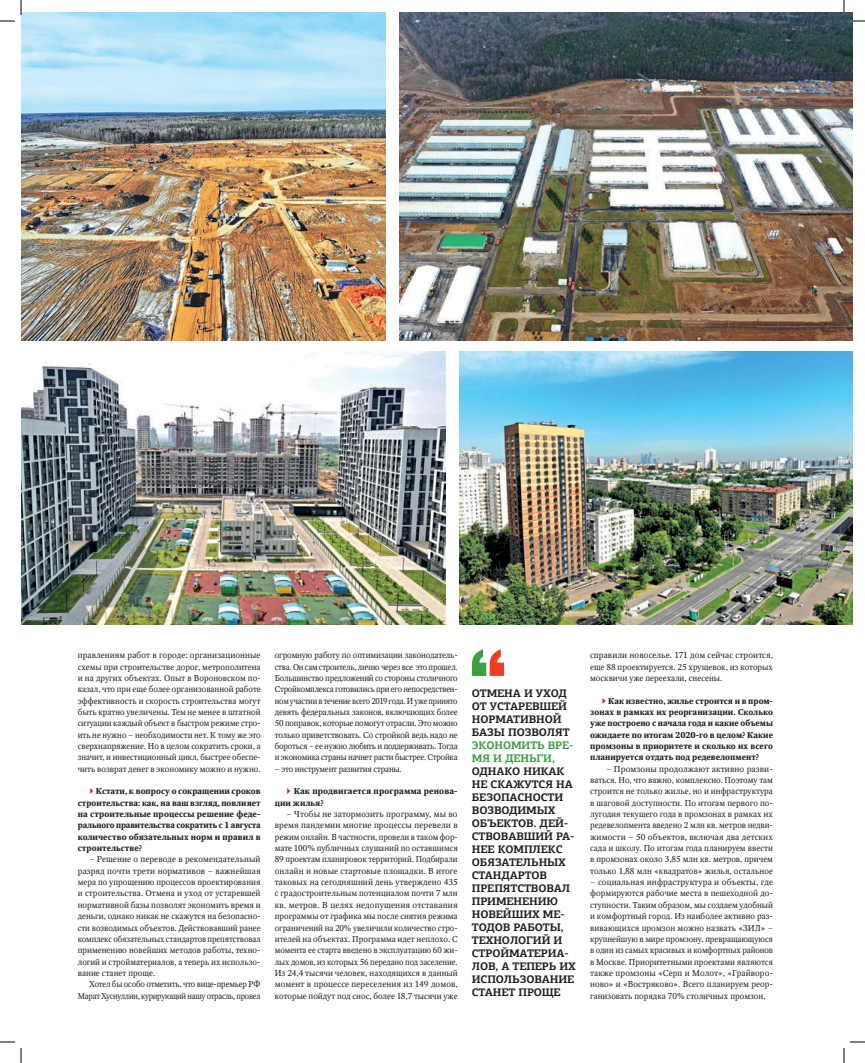
<style>
.page{position:relative;width:865px;height:1063px;background:#fff}
.page>*{position:absolute;margin:0;border:0;box-sizing:border-box;transform-origin:0 0}
.t1{font:700 11px/13px "PF Agora Slab Pro";letter-spacing:-.01em;color:#231f20}
.t2{font:700 11px/13px "PF Agora Slab Pro";letter-spacing:-.01em;color:#3d9e44}
.t3{font:8.5px/11.3px "Octava C";color:#231f20;text-align:justify}
.t4{font:700 8.5px/11.3px "Octava C";color:#231f20;text-align:justify}
.t5{font:8.5px/11.3px "Octava C";letter-spacing:-.03em;color:#231f20;text-align:right}
.t6{font:8.5px "Octava C";letter-spacing:-.02em;color:#231f20}
.s1{font-family:"PF Agora Slab Pro";font-weight:300;font-style:italic;color:#d1232a}
</style>
<div class="page">
<img style="left:21px;top:352px;width:424px;height:272px">
<img style="left:459px;top:352px;width:393px;height:272px">
<img style="left:21px;top:12px;width:365px;height:328px">
<img style="left:399px;top:12px;width:453px;height:328px">
<svg style="left:471px;top:649px;width:32px;height:27px"></svg>
<svg style="left:0;top:0;width:22px;height:22px"></svg>
<svg style="left:0;top:1041px;width:22px;height:21px"></svg>
<svg style="left:842px;top:0;width:22px;height:22px"></svg>
<svg style="left:843px;top:1041px;width:21px;height:21px"></svg>
<p class="t3" style="left:78px;top:650px;width:184px">правлениям работ в городе: организационные схемы при строительстве дорог, метрополитена и на других объектах. Опыт в Вороновском по&shy;казал, что при еще более организованной работе эффективность и скорость строительства могут быть кратно увеличены. Тем не менее в штатной ситуации каждый объект в быстром режиме стро&shy;ить не нужно – необходимости нет. К тому же это сверхнапряжение. Но в целом сократить сроки, а значит, и инвестиционный цикл, быстрее обеспе&shy;чить возврат денег в экономику можно и нужно.</p>
<p class="t4" style="left:78px;top:786px;width:184px;text-indent:11px"><span class="s1">▶</span> Кстати, к вопросу о сокращении сроков строительства: как, на ваш взгляд, повлияет на строительные процессы решение феде&shy;рального правительства сократить с 1 августа количество обязательных норм и правил в строительстве?</p>
<p class="t3" style="left:78px;top:854px;width:184px;text-indent:11px">– Решение о переводе в рекомендательный разряд почти трети нормативов – важнейшая мера по упрощению процессов проектирования и строительства. Отмена и уход от устаревшей нормативной базы позволят экономить время и деньги, однако никак не скажутся на безопасно&shy;сти возводимых объектов. Действовавший ранее комплекс обязательных стандартов препятствовал применению новейших методов работы, техно&shy;логий и стройматериалов, а теперь их использо&shy;вание станет проще.</p>
<p class="t5" style="left:78px;top:978px;width:184px">Хотел бы особо отметить, что вице-премьер РФ<br>Марат Хуснуллин, курирующий нашу отрасль, провел</p>
<p class="t3" style="left:275px;top:650px;width:184px">огромную работу по оптимизации законодатель&shy;ства. Он сам строитель, лично через все это прошел.<br>Большинство предложений со стороны столичного Стройкомплекса готовились при его непосредствен&shy;ном участии в течение всего 2019 года. И уже принято девять федеральных законов, включающих более 50 поправок, которые помогут отрасли. Это можно только приветствовать. Со стройкой ведь надо не бороться – ее нужно любить и поддерживать. Тогда и экономика страны начнет расти быстрее. Стройка</p>
<p class="t6" style="left:275px;top:764px;width:128px">– это инструмент развития страны.</p>
<p class="t4" style="left:275px;top:786px;width:184px;text-indent:11px"><span class="s1">▶</span> Как продвигается программа ренова&shy;ции жилья?</p>
<p class="t3" style="left:275px;top:808px;width:184px;text-indent:11px">– Чтобы не затормозить программу, мы во время пандемии многие процессы перевели в режим онлайн. В частности, провели в таком фор&shy;мате 100% публичных слушаний по оставшимся 89 проектам планировок территорий. Подбирали онлайн и новые стартовые площадки. В итоге таковых на сегодняшний день утверждено 435 с градостроительным потенциалом почти 7 млн кв. метров. В целях недопущения отставания программы от графика мы после снятия режима ограничений на 20% увеличили количество стро&shy;ителей на объектах. Программа идет неплохо. С момента ее старта введено в эксплуатацию 60 жи&shy;лых домов, из которых 56 передано под заселение.<br>Из 24,4 тысячи человек, находящихся в данный момент в процессе переселения из 149 домов, которые пойдут под снос, более 18,7 тысячи уже</p>
<p class="t1" style="left:471px;top:686px;width:99px">ОТМЕНА И УХОД<br>ОТ УСТАРЕВШЕЙ<br>НОРМАТИВНОЙ<br>БАЗЫ ПОЗВОЛЯТ</p>
<p class="t2" style="left:471px;top:738px;width:103px">ЭКОНОМИТЬ ВРЕ-<br>МЯ И ДЕНЬГИ,</p>
<p class="t1" style="left:471px;top:764px;width:105px">ОДНАКО НИКАК<br>НЕ СКАЖУТСЯ НА<br>БЕЗОПАСНОСТИ<br>ВОЗВОДИМЫХ<br>ОБЪЕКТОВ. ДЕЙ-<br>СТВОВАВШИЙ РА-<br>НЕЕ КОМПЛЕКС<br>ОБЯЗАТЕЛЬНЫХ<br>СТАНДАРТОВ<br>ПРЕПЯТСТВОВАЛ<br>ПРИМЕНЕНИЮ<br>НОВЕЙШИХ МЕ-<br>ТОДОВ РАБОТЫ,<br>ТЕХНОЛОГИЙ И<br>СТРОЙМАТЕРИА-<br>ЛОВ, А ТЕПЕРЬ ИХ<br>ИСПОЛЬЗОВАНИЕ<br>СТАНЕТ ПРОЩЕ</p>
<p class="t3" style="left:590px;top:650px;width:184px">справили новоселье. 171 дом сейчас строится, еще 88 проектируется. 25 хрущевок, из которых москвичи уже переехали, снесены.</p>
<p class="t4" style="left:590px;top:695px;width:184px;text-indent:11px"><span class="s1">▶</span> Как известно, жилье строится и в пром&shy;зонах в рамках их реорганизации. Сколько уже построено с начала года и какие объемы ожидаете по итогам 2020-го в целом? Какие промзоны в приоритете и сколько их всего планируется отдать под редевелопмент?</p>
<p class="t3" style="left:590px;top:763px;width:184px;text-indent:16px">– Промзоны продолжают активно разви&shy;ваться. Но, что важно, комплексно. Поэтому там строится не только жилье, но и инфраструктура в шаговой доступности. По итогам первого по&shy;лугодия текущего года в промзонах в рамках их редевелопмента введено 2 млн кв. метров недви&shy;жимости – 50 объектов, включая два детских сада и школу. По итогам года планируем ввести в промзонах около 3,85 млн кв. метров, причем только 1,88 млн «квадратов» жилья, остальное</p>
<p class="t3" style="left:590px;top:876px;width:184px">– социальная инфраструктура и объекты, где формируются рабочие места в пешеходной до&shy;ступности. Таким образом, мы создаем удобный и комфортный город. Из наиболее активно раз&shy;вивающихся промзон можно назвать «ЗИЛ» – крупнейшую в мире промзону, превращающуюся в один из самых красивых и комфортных районов в Москве. Приоритетными проектами являются также промзоны «Серп и Молот», «Грайворо&shy;ново» и «Востряково». Всего планируем реор&shy;ганизовать порядка 70% столичных промзон.</p>
</div>
